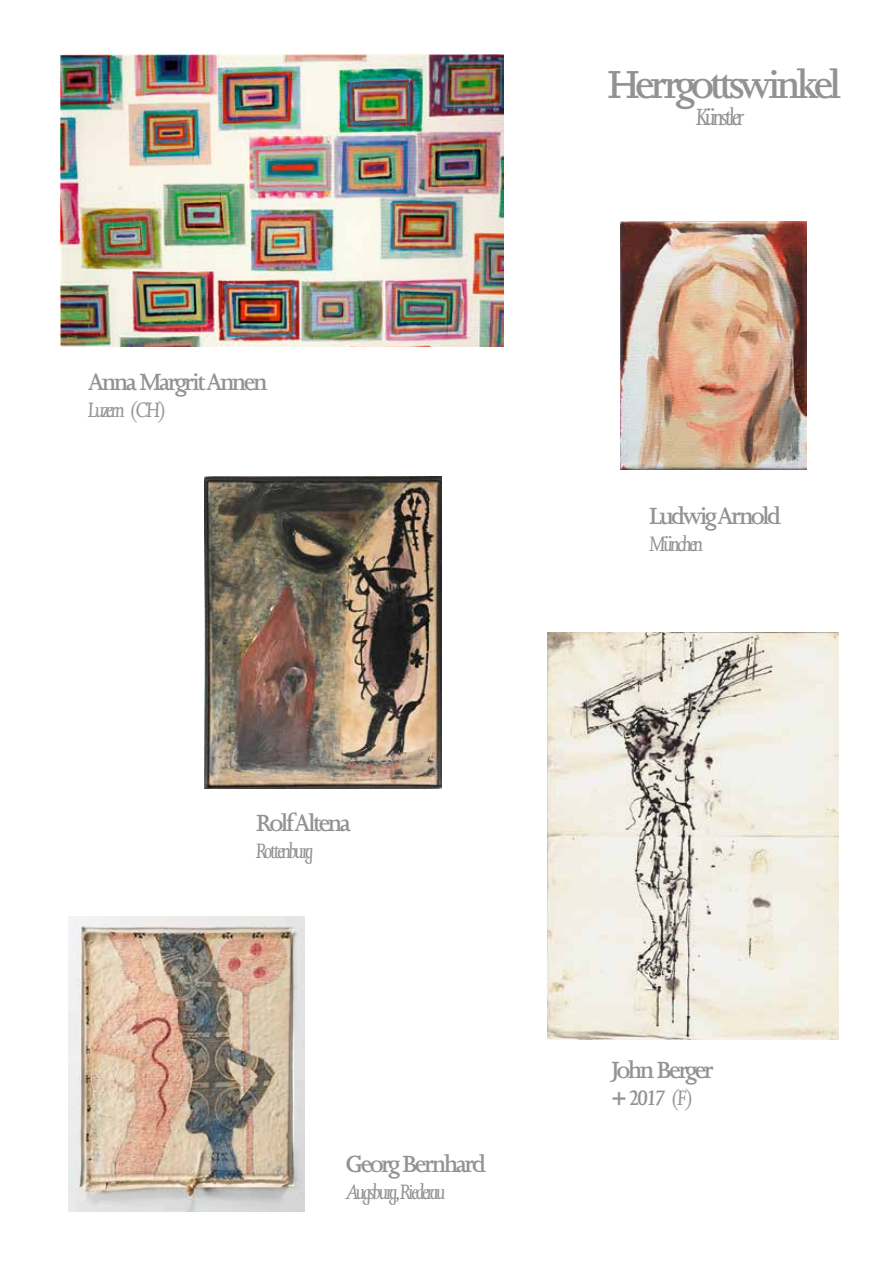
<style>
.page{position:relative;width:893px;height:1263px;background:#fff}
.page>*{position:absolute;margin:0;border:0;box-sizing:border-box;transform-origin:0 0}
.t1{font:600 45px "Joanna";letter-spacing:-.1em;color:#919292}
.t2{font:600 27px "Joanna";letter-spacing:-.1em;color:#919292}
.t3{font:italic 27px "Joanna";letter-spacing:-.1em;color:#919292}
.t4{font:italic 24px "Joanna";letter-spacing:-.1em;color:#919292}
.t5{font:italic 600 24px "Joanna";color:#919292}
.s1{font-weight:700}
.s2{font-weight:400}
</style>
<div class="page">
<img style="left:204px;top:476px;width:237px;height:313px">
<img style="left:60px;top:54px;width:444px;height:293px">
<img style="left:620px;top:221px;width:187px;height:249px">
<img style="left:548px;top:632px;width:290px;height:407px">
<img style="left:69px;top:916px;width:235px;height:296px">
<p class="t2" style="left:88px;top:367px;width:181px">Anna Margrit Annen</p>
<p class="t4" style="left:88px;top:396px;width:80px">Luzern (CH)</p>
<p class="t2" style="left:256px;top:808px;width:97px">Rolf Altena</p>
<p class="t4" style="left:256px;top:838px;width:59px">Rottenburg</p>
<p class="t2" style="left:346px;top:1149px;width:142px">Georg Bernhard</p>
<p class="t4" style="left:346px;top:1179px;width:101px">Augsburg,Riederau</p>
<h1 class="t1" style="left:607px;top:60px;width:236px">Herrgottswinkel</h1>
<p class="t3" style="left:696px;top:102px;width:50px">Künstler</p>
<p class="t2" style="left:649px;top:501px;width:134px">Ludwig Arnold</p>
<p class="t4" style="left:649px;top:530px;width:56px">München</p>
<p class="t2" style="left:611px;top:1056px;width:104px">John Berger</p>
<p class="t5" style="left:611px;top:1085px;width:84px"><span class="s1">+</span> 2017 <span class="s2">(F)</span></p>
</div>
